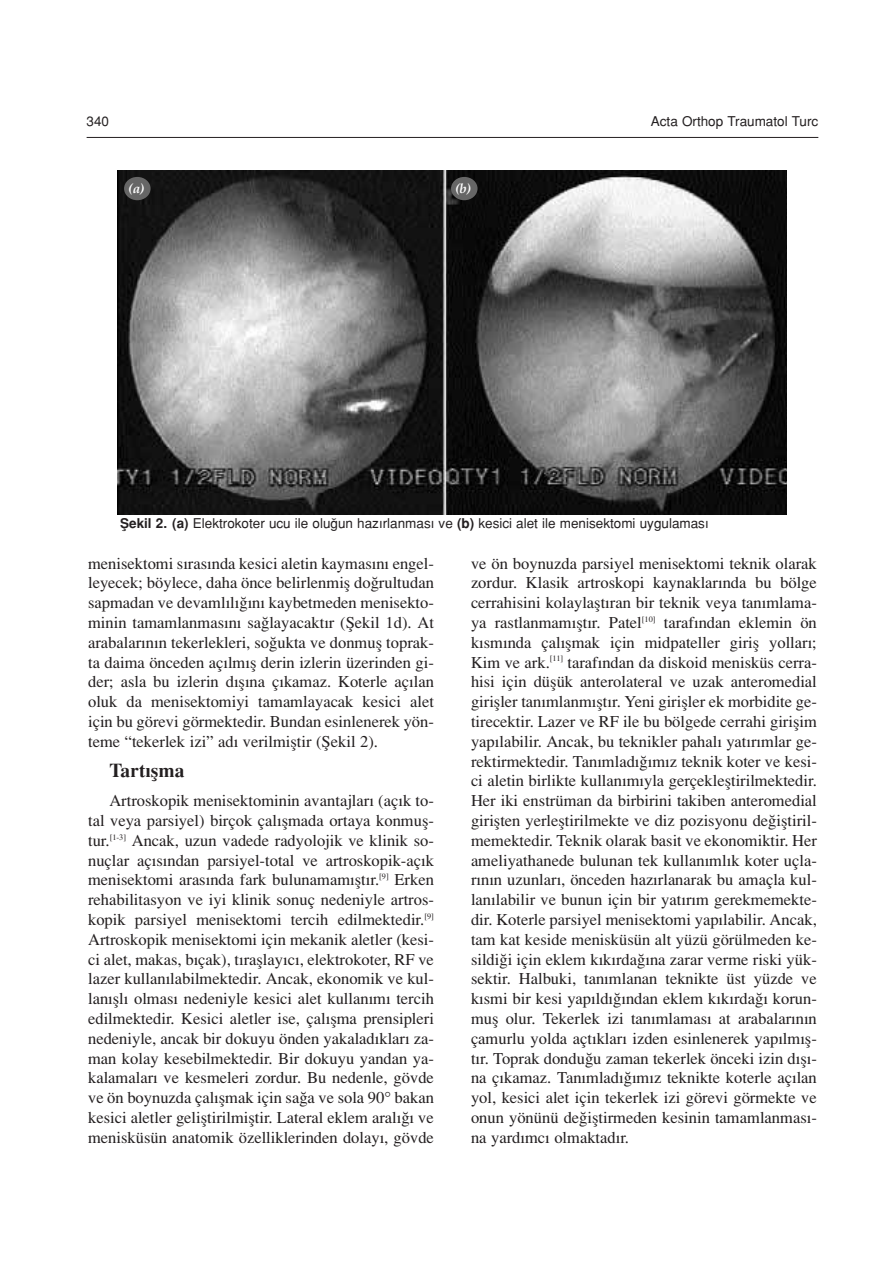
<style>
.page{position:relative;width:893px;height:1263px;background:#fff}
.page>*{position:absolute;margin:0;border:0;box-sizing:border-box;transform-origin:0 0}
.t1{font:19.5px "Times Turk B";color:#231f20}
.t2{font:16.5px/19.8px "Times Turk";color:#231f20;text-align:justify}
.t3{font:13.5px "Helvetica Turk";color:#231f20}
.t4{font:13.5px "Palatino Turk BI";color:#fff}
.s1{font-family:"Helvetica Turk B"}
</style>
<div class="page">
<hr style="left:87px;top:137px;width:731px;height:1px;background:#231f20">
<img style="left:118px;top:170px;width:668px;height:345px">
<div style="left:124px;top:177px;width:27px;height:23px;background:#666;border-radius:50%"></div>
<div style="left:451px;top:177px;width:26px;height:23px;background:#666;border-radius:50%"></div>
<p class="t3" style="left:87px;top:116px;width:24px">340</p>
<p class="t3" style="left:651px;top:116px;width:169px">Acta Orthop Traumatol Turc</p>
<p class="t4" style="left:128px;top:183px;width:18px">(a)</p>
<p class="t4" style="left:455px;top:183px;width:17px">(b)</p>
<p class="t3" style="left:120px;top:518px;width:590px"><span class="s1">fiekil 2. (a)</span> Elektrokoter ucu ile olu¤un haz›rlanmas› ve <span class="s1">(b)</span> kesici alet ile menisektomi uygulamas›</p>
<p class="t2" style="left:88px;top:555px;width:347px">menisektomi s›ras›nda kesici aletin kaymas›n› engel&shy;leyecek; böylece, daha önce belirlenmifl do¤rultudan sapmadan ve devaml›l›¤›n› kaybetmeden menisekto&shy;minin tamamlanmas›n› sa¤layacakt›r (fiekil 1d). At arabalar›n›n tekerlekleri, so¤ukta ve donmufl toprak&shy;ta daima önceden aç›lm›fl derin izlerin üzerinden gi&shy;der; asla bu izlerin d›fl›na ç›kamaz. Koterle aç›lan oluk da menisektomiyi tamamlayacak kesici alet için bu görevi görmektedir. Bundan esinlenerek yön&shy;teme “tekerlek izi” ad› verilmifltir (fiekil 2).</p>
<p class="t1" style="left:109px;top:765px;width:77px">Tart›flma</p>
<p class="t2" style="left:88px;top:792px;width:347px;text-indent:21px">Artroskopik menisektominin avantajlar› (aç›k to&shy;tal veya parsiyel) birçok çal›flmada ortaya konmufl&shy;tur.<sup>[1-3]</sup> Ancak, uzun vadede radyolojik ve klinik so&shy;nuçlar aç›s›ndan parsiyel-total ve artroskopik-aç›k menisektomi aras›nda fark bulunamam›flt›r.<sup>[9]</sup> Erken rehabilitasyon ve iyi klinik sonuç nedeniyle artros&shy;kopik parsiyel menisektomi tercih edilmektedir.<sup>[9] </sup>Artroskopik menisektomi için mekanik aletler (kesi&shy;ci alet, makas, b›çak), t›rafllay›c›, elektrokoter, RF ve lazer kullan›labilmektedir. Ancak, ekonomik ve kul&shy;lan›fll› olmas› nedeniyle kesici alet kullan›m› tercih edilmektedir. Kesici aletler ise, çal›flma prensipleri nedeniyle, ancak bir dokuyu önden yakalad›klar› za&shy;man kolay kesebilmektedir. Bir dokuyu yandan ya&shy;kalamalar› ve kesmeleri zordur. Bu nedenle, gövde ve ön boynuzda çal›flmak için sa¤a ve sola 90° bakan kesici aletler gelifltirilmifltir. Lateral eklem aral›¤› ve menisküsün anatomik özelliklerinden dolay›, gövde</p>
<p class="t2" style="left:471px;top:555px;width:347px">ve ön boynuzda parsiyel menisektomi teknik olarak zordur. Klasik artroskopi kaynaklar›nda bu bölge cerrahisini kolaylaflt›ran bir teknik veya tan›mlama&shy;ya rastlanmam›flt›r. Patel<sup>[10]</sup> taraf›ndan eklemin ön k›sm›nda çal›flmak için midpateller girifl yollar›; Kim ve ark.<sup>[11]</sup> taraf›ndan da diskoid menisküs cerra&shy;hisi için düflük anterolateral ve uzak anteromedial girifller tan›mlanm›flt›r. Yeni girifller ek morbidite ge&shy;tirecektir. Lazer ve RF ile bu bölgede cerrahi giriflim yap›labilir. Ancak, bu teknikler pahal› yat›r›mlar ge&shy;rektirmektedir. Tan›mlad›¤›m›z teknik koter ve kesi&shy;ci aletin birlikte kullan›m›yla gerçeklefltirilmektedir.<br>Her iki enstrüman da birbirini takiben anteromedial giriflten yerlefltirilmekte ve diz pozisyonu de¤ifltiril&shy;memektedir. Teknik olarak basit ve ekonomiktir. Her ameliyathanede bulunan tek kullan›ml›k koter uçla&shy;r›n›n uzunlar›, önceden haz›rlanarak bu amaçla kul&shy;lan›labilir ve bunun için bir yat›r›m gerekmemekte&shy;dir. Koterle parsiyel menisektomi yap›labilir. Ancak, tam kat keside menisküsün alt yüzü görülmeden ke&shy;sildi¤i için eklem k›k›rda¤›na zarar verme riski yük&shy;sektir. Halbuki, tan›mlanan teknikte üst yüzde ve k›smi bir kesi yap›ld›¤›ndan eklem k›k›rda¤› korun&shy;mufl olur. Tekerlek izi tan›mlamas› at arabalar›n›n çamurlu yolda açt›klar› izden esinlenerek yap›lm›fl&shy;t›r. Toprak dondu¤u zaman tekerlek önceki izin d›fl›- na ç›kamaz. Tan›mlad›¤›m›z teknikte koterle aç›lan yol, kesici alet için tekerlek izi görevi görmekte ve onun yönünü de¤ifltirmeden kesinin tamamlanmas›- na yard›mc› olmaktad›r.</p>
</div>
